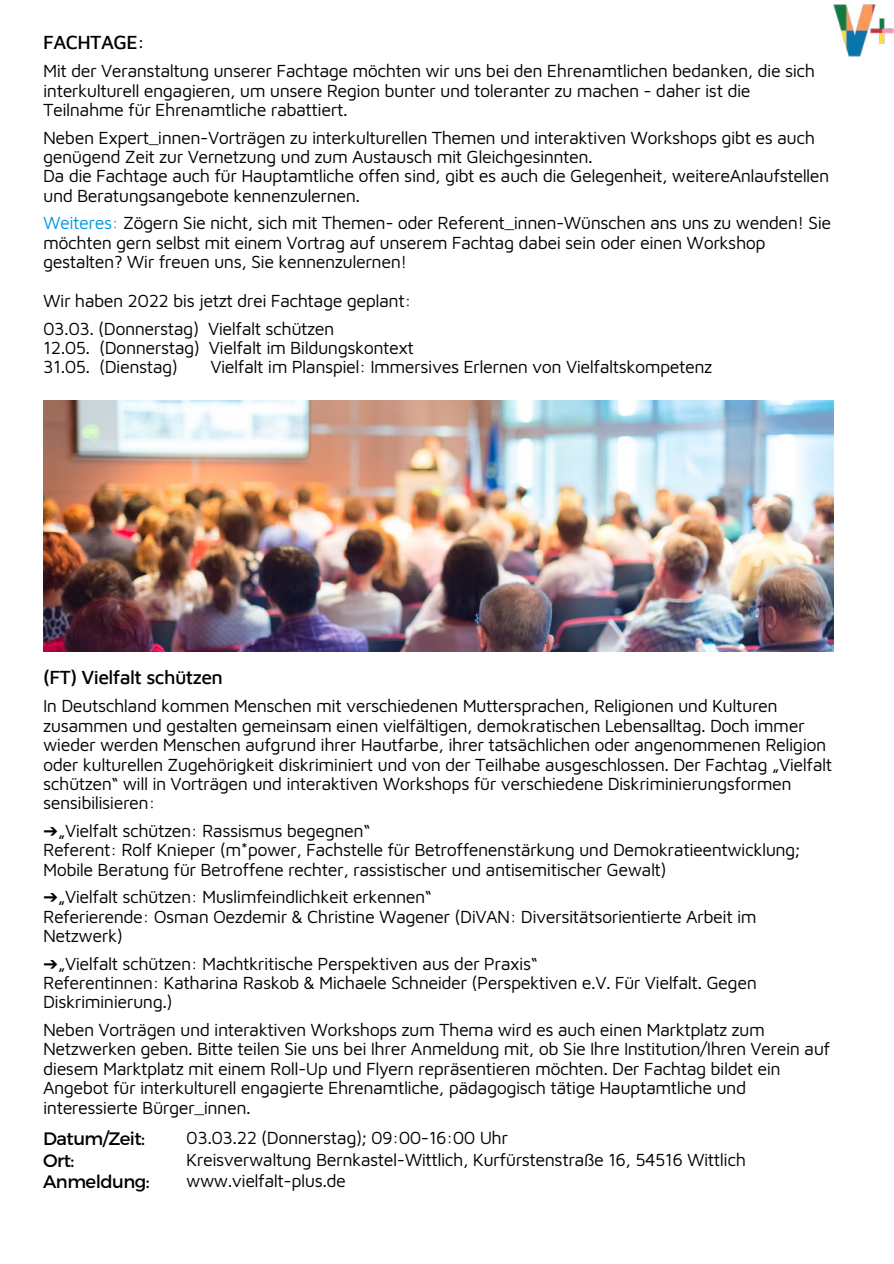
<style>
.page{position:relative;width:894px;height:1264px;background:#fff}
.page>*{position:absolute;margin:0;border:0;box-sizing:border-box;transform-origin:0 0}
.t1{font:500 19.5px "Maven Pro";letter-spacing:-.03em;color:#000}
.t2{font:18px/19.4px "Maven Pro";letter-spacing:-.03em;color:#000}
.t3{font:18px/21.5px "Montserrat";letter-spacing:-.03em;color:#000}
.s1{color:#009bdc}
.s2{font-family:"DejaVu Sans"}
</style>
<div class="page">
<img style="left:833px;top:4px;width:60px;height:53px">
<img style="left:43px;top:400px;width:789px;height:252px">
<p class="t1" style="left:43px;top:29px;width:103px">FACHTAGE:</p>
<p class="t2" style="left:43px;top:60px;width:773px">Mit der Veranstaltung unserer Fachtage möchten wir uns bei den Ehrenamtlichen bedanken, die sich interkulturell engagieren, um unsere Region bunter und toleranter zu machen - daher ist die<br>Teilnahme für Ehrenamtliche rabattiert.</p>
<p class="t2" style="left:43px;top:127px;width:787px">Neben Expert_innen-Vorträgen zu interkulturellen Themen und interaktiven Workshops gibt es auch genügend Zeit zur Vernetzung und zum Austausch mit Gleichgesinnten.<br>Da die Fachtage auch für Hauptamtliche offen sind, gibt es auch die Gelegenheit, weitereAnlaufstellen und Beratungsangebote kennenzulernen.</p>
<p class="t2" style="left:43px;top:212px;width:789px"><span class="s1">Weiteres:</span> Zögern Sie nicht, sich mit Themen- oder Referent_innen-Wünschen ans uns zu wenden! Sie möchten gern selbst mit einem Vortrag auf unserem Fachtag dabei sein oder einen Workshop gestalten? Wir freuen uns, Sie kennenzulernen!</p>
<p class="t2" style="left:43px;top:286px;width:369px;line-height:27.5px">Wir haben 2022 bis jetzt drei Fachtage geplant:<br>03.03. (Donnerstag) Vielfalt schützen</p>
<p class="t2" style="left:43px;top:337px;width:372px">12.05. (Donnerstag) Vielfalt im Bildungskontext<br>31.05. (Dienstag)</p>
<p class="t2" style="left:210px;top:356px;width:503px">Vielfalt im Planspiel: Immersives Erlernen von Vielfaltskompetenz</p>
<p class="t1" style="left:43px;top:664px;width:181px">(FT) Vielfalt schützen</p>
<p class="t2" style="left:43px;top:695px;width:790px">In Deutschland kommen Menschen mit verschiedenen Muttersprachen, Religionen und Kulturen zusammen und gestalten gemeinsam einen vielfältigen, demokratischen Lebensalltag. Doch immer wieder werden Menschen aufgrund ihrer Hautfarbe, ihrer tatsächlichen oder angenommenen Religion oder kulturellen Zugehörigkeit diskriminiert und von der Teilhabe ausgeschlossen. Der Fachtag „Vielfalt schützen“ will in Vorträgen und interaktiven Workshops für verschiedene Diskriminierungsformen sensibilisieren:</p>
<p class="t2" style="left:43px;top:820px;width:758px"><span class="s2">➔</span>„Vielfalt schützen: Rassismus begegnen“<br>Referent: Rolf Knieper (m*power, Fachstelle für Betroffenenstärkung und Demokratieentwicklung;<br>Mobile Beratung für Betroffene rechter, rassistischer und antisemitischer Gewalt)</p>
<p class="t2" style="left:43px;top:886px;width:714px"><span class="s2">➔</span>„Vielfalt schützen: Muslimfeindlichkeit erkennen“<br>Referierende: Osman Oezdemir &amp; Christine Wagener (DiVAN: Diversitätsorientierte Arbeit im<br>Netzwerk)</p>
<p class="t2" style="left:43px;top:952px;width:715px"><span class="s2">➔</span>„Vielfalt schützen: Machtkritische Perspektiven aus der Praxis“<br>Referentinnen: Katharina Raskob &amp; Michaele Schneider (Perspektiven e.V. Für Vielfalt. Gegen<br>Diskriminierung.)</p>
<p class="t2" style="left:43px;top:1018px;width:788px">Neben Vorträgen und interaktiven Workshops zum Thema wird es auch einen Marktplatz zum Netzwerken geben. Bitte teilen Sie uns bei Ihrer Anmeldung mit, ob Sie Ihre Institution/Ihren Verein auf diesem Marktplatz mit einem Roll-Up und Flyern repräsentieren möchten. Der Fachtag bildet ein Angebot für interkulturell engagierte Ehrenamtliche, pädagogisch tätige Hauptamtliche und interessierte Bürger_innen.</p>
<p class="t2" style="left:186px;top:1126px;width:561px;line-height:21.5px">03.03.22 (Donnerstag); 09:00-16:00 Uhr<br>Kreisverwaltung Bernkastel-Wittlich, Kurfürstenstraße 16, 54516 Wittlich www.vielfalt-plus.de</p>
<p class="t3" style="left:43px;top:1128px;width:108px">Datum/Zeit:<br>Ort:<br>Anmeldung:</p>
</div>
